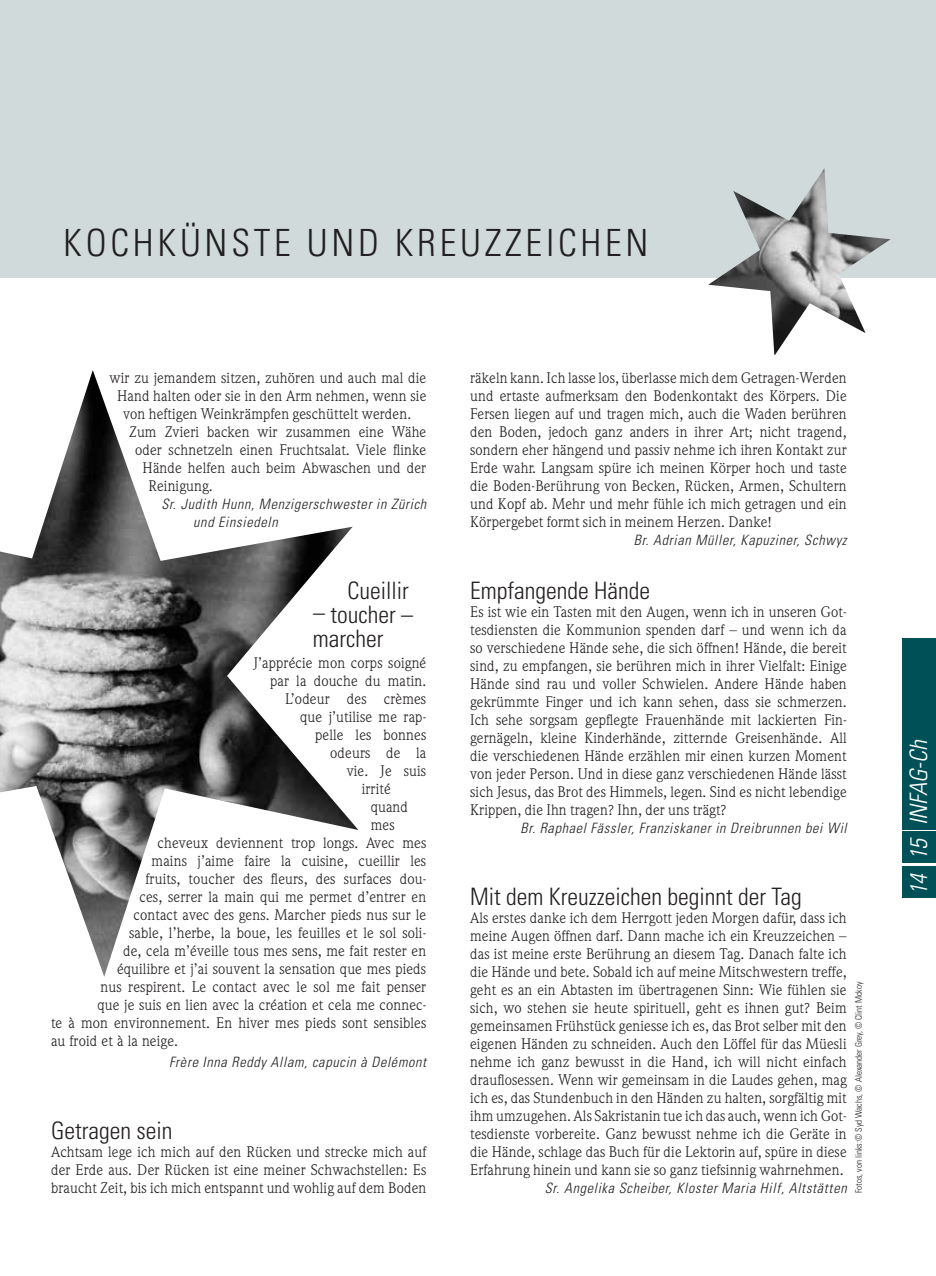
<style>
.page{position:relative;width:936px;height:1276px;background:#fff}
.page>*{position:absolute;margin:0;border:0;box-sizing:border-box;transform-origin:0 0}
.t1{font:300 condensed 37.5px "Univers LT Std";letter-spacing:.1em;color:#231f20}
.t2{font:300 condensed 24px/24px "Univers LT Std";color:#231f20}
.t3{font:italic 300 condensed 24px "Univers LT Std";color:#fff}
.t4{font:15px/18px "Weidemann Std";letter-spacing:.01em;color:#231f20;text-align:justify}
.t5{font:italic 300 condensed 14.25px/18px "Univers LT Std";letter-spacing:.05em;color:#231f20}
.t6{font:300 condensed 9px "Univers LT Std";color:#231f20}
</style>
<div class="page">
<div style="left:901px;top:638px;width:34px;height:191px;background:#005057"></div>
<div style="left:0;top:0;width:935px;height:278px;background:#d0dadb"></div>
<div style="left:901px;top:831px;width:34px;height:32px;background:#005057"></div>
<div style="left:901px;top:865px;width:34px;height:32px;background:#005057"></div>
<img style="left:0;top:370px;width:358px;height:606px">
<img style="left:708px;top:168px;width:182px;height:187px">
<h1 class="t1" style="left:63px;top:220px;width:586px">KOCHKÜNSTE UND KREUZZEICHEN</h1>
<p class="t4" style="left:110px;top:368px;width:318px">wir zu jemandem sitzen, zuhören und auch mal die</p>
<p class="t4" style="left:117px;top:386px;width:311px">Hand halten oder sie in den Arm nehmen, wenn sie</p>
<p class="t4" style="left:123px;top:404px;width:290px">von heftigen Weinkrämpfen geschüttelt werden.</p>
<p class="t4" style="left:129px;top:422px;width:299px">Zum Zvieri backen wir zusammen eine Wähe</p>
<p class="t4" style="left:135px;top:440px;width:293px">oder schnetzeln einen Fruchtsalat. Viele flinke</p>
<p class="t4" style="left:143px;top:458px;width:285px">Hände helfen auch beim Abwaschen und der</p>
<p class="t4" style="left:149px;top:476px;width:66px">Reinigung.</p>
<p class="t5" style="left:193px;top:495px;width:234px;text-indent:-32px">Sr. Judith Hunn, Menzigerschwester in Zürich und Einsiedeln</p>
<h2 class="t2" style="left:347px;top:578px;width:63px">Cueillir</h2>
<h2 class="t2" style="left:313px;top:602px;width:102px">– toucher – marcher</h2>
<p class="t4" style="left:254px;top:653px;width:174px">J’apprécie mon corps soigné</p>
<p class="t4" style="left:270px;top:671px;width:158px">par la douche du matin.</p>
<p class="t4" style="left:285px;top:689px;width:143px">L’odeur des crèmes</p>
<p class="t4" style="left:300px;top:707px;width:128px">que j’utilise me rap-</p>
<p class="t4" style="left:315px;top:725px;width:113px">pelle les bonnes</p>
<p class="t4" style="left:330px;top:743px;width:98px">odeurs de la</p>
<p class="t4" style="left:347px;top:761px;width:81px">vie. Je suis</p>
<p class="t4" style="left:362px;top:779px;width:31px">irrité</p>
<p class="t4" style="left:371px;top:797px;width:39px">quand</p>
<p class="t4" style="left:371px;top:815px;width:25px">mes</p>
<p class="t4" style="left:158px;top:833px;width:270px">cheveux deviennent trop longs. Avec mes</p>
<p class="t4" style="left:152px;top:851px;width:276px">mains j’aime faire la cuisine, cueillir les</p>
<p class="t4" style="left:146px;top:869px;width:282px">fruits, toucher des fleurs, des surfaces dou-</p>
<p class="t4" style="left:140px;top:887px;width:288px">ces, serrer la main qui me permet d’entrer en</p>
<p class="t4" style="left:134px;top:905px;width:294px">contact avec des gens. Marcher pieds nus sur le</p>
<p class="t4" style="left:129px;top:923px;width:299px">sable, l’herbe, la boue, les feuilles et le sol soli-</p>
<p class="t4" style="left:123px;top:941px;width:305px">de, cela m’éveille tous mes sens, me fait rester en</p>
<p class="t4" style="left:117px;top:959px;width:310px">équilibre et j’ai souvent la sensation que mes pieds</p>
<p class="t4" style="left:101px;top:977px;width:327px">nus respirent. Le contact avec le sol me fait penser</p>
<p class="t4" style="left:98px;top:995px;width:330px">que je suis en lien avec la création et cela me connec-</p>
<p class="t4" style="left:51px;top:1013px;width:377px">te à mon environnement. En hiver mes pieds sont sensibles</p>
<p class="t4" style="left:51px;top:1031px;width:128px">au froid et à la neige.</p>
<p class="t5" style="left:169px;top:1053px;width:259px">Frère Inna Reddy Allam, capucin à Delémont</p>
<h2 class="t2" style="left:51px;top:1118px;width:123px">Getragen sein</h2>
<p class="t4" style="left:51px;top:1142px;width:377px">Achtsam lege ich mich auf den Rücken und strecke mich auf der Erde aus. Der Rücken ist eine meiner Schwachstellen: Es braucht Zeit, bis ich mich entspannt und wohlig auf dem Boden</p>
<p class="t4" style="left:470px;top:368px;width:378px">räkeln kann. Ich lasse los, überlasse mich dem Getragen-Werden und ertaste aufmerksam den Bodenkontakt des Körpers. Die Fersen liegen auf und tragen mich, auch die Waden berühren den Boden, jedoch ganz anders in ihrer Art; nicht tragend, sondern eher hängend und passiv nehme ich ihren Kontakt zur Erde wahr. Langsam spüre ich meinen Körper hoch und taste die Boden-Berührung von Becken, Rücken, Armen, Schultern und Kopf ab. Mehr und mehr fühle ich mich getragen und ein Körpergebet formt sich in meinem Herzen. Danke!</p>
<p class="t5" style="left:634px;top:531px;width:214px">Br. Adrian Müller, Kapuziner, Schwyz</p>
<h2 class="t2" style="left:470px;top:578px;width:181px">Empfangende Hände</h2>
<p class="t4" style="left:470px;top:602px;width:378px">Es ist wie ein Tasten mit den Augen, wenn ich in unseren Got&shy;tesdiensten die Kommunion spenden darf – und wenn ich da so verschiedene Hände sehe, die sich öffnen! Hände, die bereit sind, zu empfangen, sie berühren mich in ihrer Vielfalt: Einige Hände sind rau und voller Schwielen. Andere Hände haben gekrümmte Finger und ich kann sehen, dass sie schmerzen.<br>Ich sehe sorgsam gepflegte Frauenhände mit lackierten Fin&shy;gernägeln, kleine Kinderhände, zitternde Greisenhände. All die verschiedenen Hände erzählen mir einen kurzen Moment von jeder Person. Und in diese ganz verschiedenen Hände lässt sich Jesus, das Brot des Himmels, legen. Sind es nicht lebendige Krippen, die Ihn tragen? Ihn, der uns trägt?</p>
<p class="t5" style="left:520px;top:819px;width:327px">Br. Raphael Fässler, Franziskaner in Dreibrunnen bei Wil</p>
<h2 class="t2" style="left:470px;top:884px;width:333px">Mit dem Kreuzzeichen beginnt der Tag</h2>
<p class="t4" style="left:470px;top:908px;width:378px">Als erstes danke ich dem Herrgott jeden Morgen dafür, dass ich meine Augen öffnen darf. Dann mache ich ein Kreuzzeichen – das ist meine erste Berührung an diesem Tag. Danach falte ich die Hände und bete. Sobald ich auf meine Mitschwestern treffe, geht es an ein Abtasten im übertragenen Sinn: Wie fühlen sie sich, wo stehen sie heute spirituell, geht es ihnen gut? Beim gemeinsamen Frühstück geniesse ich es, das Brot selber mit den eigenen Händen zu schneiden. Auch den Löffel für das Müesli nehme ich ganz bewusst in die Hand, ich will nicht einfach drauflosessen. Wenn wir gemeinsam in die Laudes gehen, mag ich es, das Stundenbuch in den Händen zu halten, sorgfältig mit ihm umzugehen. Als Sakristanin tue ich das auch, wenn ich Got&shy;tesdienste vorbereite. Ganz bewusst nehme ich die Geräte in die Hände, schlage das Buch für die Lektorin auf, spüre in diese Erfahrung hinein und kann sie so ganz tiefsinnig wahrnehmen.</p>
<p class="t5" style="left:544px;top:1179px;width:303px">Sr. Angelika Scheiber, Kloster Maria Hilf, Altstätten</p>
<p class="t6" style="left:853px;top:1193px;width:213px;rotate:-90deg">Fotos, von links:© Syd Wachs, © Alexander Grey, ©Clint Mckoy</p>
<h2 class="t3" style="left:904px;top:825px;width:87px;rotate:-90deg">INFAG-Ch</h2>
<h2 class="t3" style="left:904px;top:882px;width:44px;rotate:-90deg">2 3</h2>
<h2 class="t3" style="left:904px;top:892px;width:57px;rotate:-90deg">10 15</h2>
<h2 class="t3" style="left:904px;top:895px;width:24px;rotate:-90deg">14</h2>
</div>
